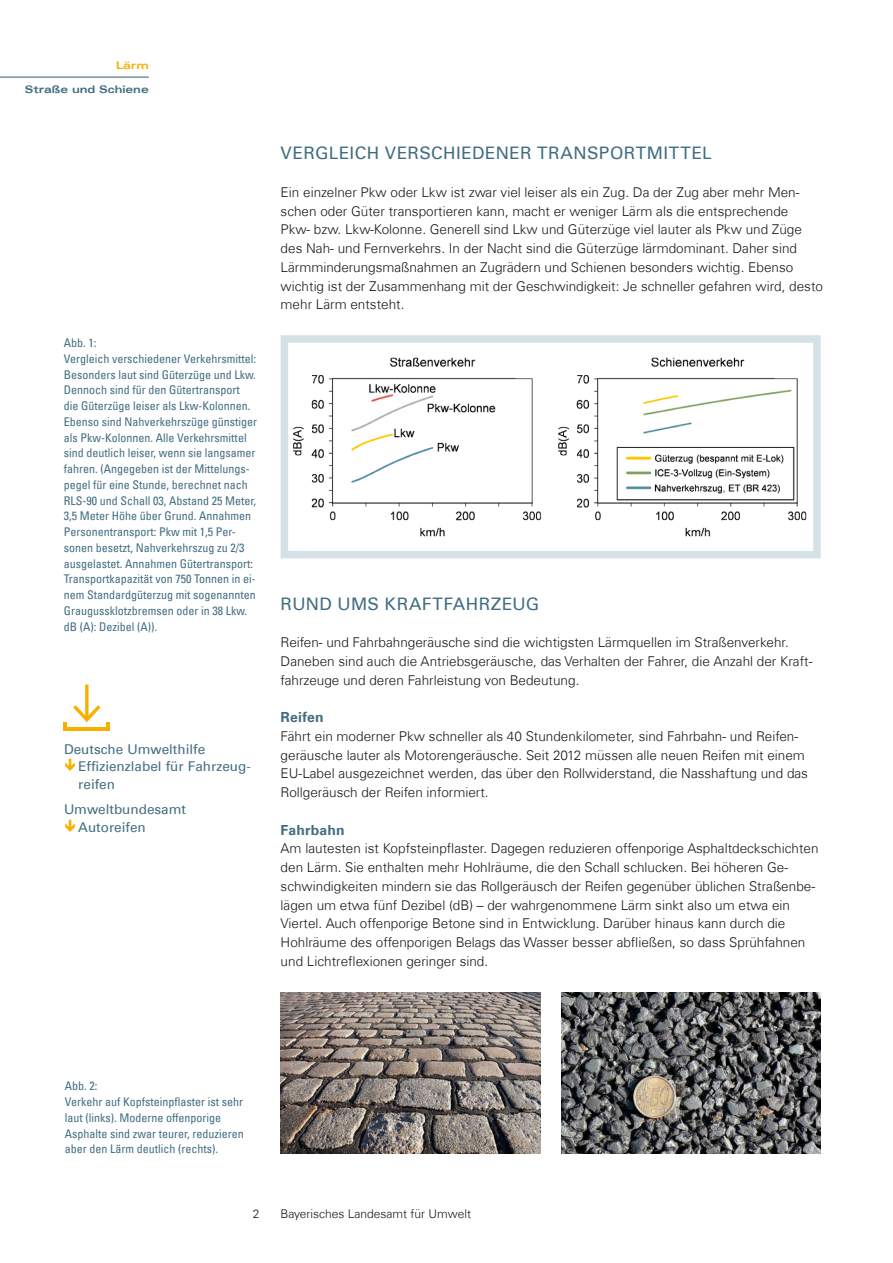
<style>
.page{position:relative;width:893px;height:1263px;background:#fff}
.page>*{position:absolute;margin:0;border:0;box-sizing:border-box;transform-origin:0 0}
.t1{font:17.25px "Univers Com 55 Roman";letter-spacing:.025em;color:#426d81}
.t2{font:700 13.95px "Univers Com 65";letter-spacing:.015em;color:#426d81}
.Fließ_Thema{font:300 13.5px/18.8px "Univers Com 45";color:#171715}
.Links{font:13.5px/17.2px "Univers Com 55 Roman";color:#426d81}
.Bildunterschrift_Umw{font:condensed 12px/15.8px "Univers Com 57";color:#426d81}
.t3{font:300 12px "Univers Com 45";color:#171715}
.t4{font:10.5px "Univers Com 63 Bold Ext";color:#426d81}
.t5{font:10.5px "Univers Com 63 Bold Ext";color:#f8b000}
</style>
<div class="page">
<hr style="left:64px;top:727px;width:46px;height:4px;background:#f8b000">
<svg style="left:64px;top:722px;width:3px;height:5px"></svg>
<svg style="left:106px;top:722px;width:4px;height:5px"></svg>
<svg style="left:85px;top:684px;width:4px;height:21px"></svg>
<svg style="left:73px;top:705px;width:27px;height:17px"></svg>
<img style="left:293px;top:357px;width:514px;height:180px">
<div style="left:281px;top:335px;width:540px;height:223px;border:8px solid #d4e1e7"></div>
<hr style="left:0;top:77px;width:149px;height:1px;background:#426d81">
<img style="left:281px;top:993px;width:259px;height:160px">
<img style="left:561px;top:993px;width:260px;height:160px">
<p class="t5" style="left:116px;top:59px;width:34px">Lärm</p>
<p class="t4" style="left:25px;top:84px;width:125px">Straße und Schiene</p>
<p class="Bildunterschrift_Umw" style="left:64px;top:335px;width:195px">Abb. 1:<br>Vergleich verschiedener Verkehrsmittel:<br>Besonders laut sind Güterzüge und Lkw.<br>Dennoch sind für den Gütertransport die Güterzüge leiser als Lkw-Kolonnen.<br>Ebenso sind Nahverkehrszüge günstiger als Pkw-Kolonnen. Alle Verkehrsmittel sind deutlich leiser, wenn sie langsamer fahren. (Angegeben ist der Mittelungs&shy;pegel für eine Stunde, berechnet nach RLS-90 und Schall 03, Abstand 25 Meter, 3,5 Meter Höhe über Grund. Annahmen Personentransport: Pkw mit 1,5 Per&shy;sonen besetzt, Nahverkehrszug zu 2/3 ausgelastet. Annahmen Gütertransport:<br>Transportkapazität von 750 Tonnen in ei&shy;nem Standardgüterzug mit sogenannten Graugussklotzbremsen oder in 38 Lkw. dB (A): Dezibel (A)).</p>
<p class="Links" style="left:64px;top:741px;width:143px">Deutsche Umwelthilfe</p>
<p class="Links" style="left:78px;top:758px;width:173px">Effizienzlabel für Fahrzeug&shy;reifen</p>
<p class="Links" style="left:78px;top:801px;width:109px;text-indent:-14px">Umweltbundesamt<br>Autoreifen</p>
<p class="t1" style="left:281px;top:143px;width:432px">VERGLEICH VERSCHIEDENER TRANSPORTMITTEL</p>
<p class="Fließ_Thema" style="left:281px;top:183px;width:544px">Ein einzelner Pkw oder Lkw ist zwar viel leiser als ein Zug. Da der Zug aber mehr Men&shy;schen oder Güter transportieren kann, macht er weniger Lärm als die entsprechende<br>Pkw- bzw. Lkw-Kolonne. Generell sind Lkw und Güterzüge viel lauter als Pkw und Züge des Nah- und Fernverkehrs. In der Nacht sind die Güterzüge lärmdominant. Daher sind Lärmminderungsmaßnahmen an Zugrädern und Schienen besonders wichtig. Ebenso wichtig ist der Zusammenhang mit der Geschwindigkeit: Je schneller gefahren wird, desto mehr Lärm entsteht.</p>
<p class="t1" style="left:281px;top:593px;width:260px">RUND UMS KRAFTFAHRZEUG</p>
<p class="Fließ_Thema" style="left:281px;top:633px;width:533px">Reifen- und Fahrbahngeräusche sind die wichtigsten Lärmquellen im Straßenverkehr.<br>Daneben sind auch die Antriebsgeräusche, das Verhalten der Fahrer, die Anzahl der Kraft&shy;fahrzeuge und deren Fahrleistung von Bedeutung.</p>
<p class="t2" style="left:281px;top:709px;width:45px">Reifen</p>
<p class="Fließ_Thema" style="left:281px;top:727px;width:529px">Fährt ein moderner Pkw schneller als 40 Stundenkilometer, sind Fahrbahn- und Reifen&shy;geräusche lauter als Motorengeräusche. Seit 2012 müssen alle neuen Reifen mit einem EU-Label ausgezeichnet werden, das über den Rollwiderstand, die Nasshaftung und das Rollgeräusch der Reifen informiert.</p>
<p class="t2" style="left:281px;top:821px;width:65px">Fahrbahn</p>
<p class="Fließ_Thema" style="left:281px;top:839px;width:539px">Am lautesten ist Kopfsteinpflaster. Dagegen reduzieren offenporige Asphaltdeckschichten den Lärm. Sie enthalten mehr Hohlräume, die den Schall schlucken. Bei höheren Ge&shy;schwindigkeiten mindern sie das Rollgeräusch der Reifen gegenüber üblichen Straßenbe&shy;lägen um etwa fünf Dezibel (dB) – der wahrgenommene Lärm sinkt also um etwa ein Viertel. Auch offenporige Betone sind in Entwicklung. Darüber hinaus kann durch die Hohlräume des offenporigen Belags das Wasser besser abfließen, so dass Sprühfahnen und Lichtreflexionen geringer sind.</p>
<p class="Bildunterschrift_Umw" style="left:65px;top:1078px;width:34px">Abb. 2:</p>
<p class="Bildunterschrift_Umw" style="left:65px;top:1094px;width:181px">Verkehr auf Kopfsteinpflaster ist sehr laut (links). Moderne offenporige Asphalte sind zwar teurer, reduzieren aber den Lärm deutlich (rechts).</p>
<p class="t3" style="left:253px;top:1207px;width:8px">2</p>
<p class="t3" style="left:281px;top:1207px;width:192px">Bayerisches Landesamt für Umwelt</p>
</div>
